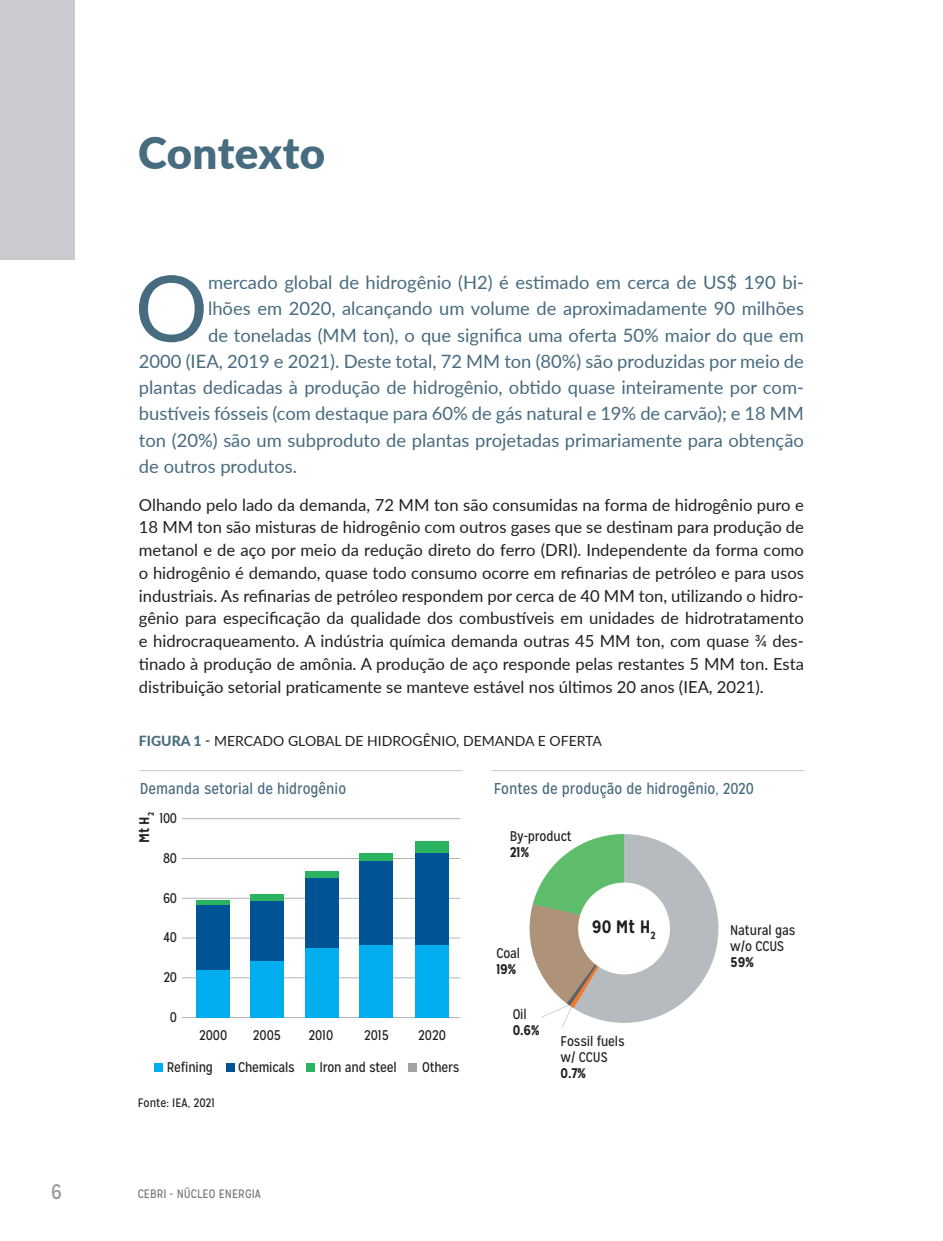
<style>
.page{position:relative;width:943px;height:1241px;background:#fff}
.page>*{position:absolute;margin:0;border:0;box-sizing:border-box;transform-origin:0 0}
.t1{font:91.7px "Lato";color:#476b7f}
.t2{font:900 43.75px "Lato";letter-spacing:.005em;color:#476b7f}
.t3{font:21px "Mission Gothic";color:#939598}
.t4{font:18.38px "Lato";color:#476b7f}
.t5{font:700 17.85px "Mission Gothic";color:#231f20}
.Texto_Paper{font:16.62px/22.8px "Lato";color:#231f20;text-align:justify}
.Nota{font:15.75px "Mission Gothic";color:#476b7f}
.t6{font:14px/15.8px "Mission Gothic";letter-spacing:-.01em;color:#231f20}
.Texto_Paper-2{font:14px "Lato";color:#231f20}
.t7{font:700 14px/15.8px "Mission Gothic";color:#231f20}
.t8{font:12.25px "Mission Gothic";color:#76787b}
.Nota-2{font:12.25px "Mission Gothic";color:#231f20}
.s1{font-weight:800;color:#476b7f}
.s2{font-weight:700}
.s3{font-weight:400}
</style>
<div class="page">
<div style="left:0;top:0;width:74px;height:259px;background:#c9cbce"></div>
<hr style="left:139px;top:770px;width:324px;height:1px;background:#c7c8ca">
<hr style="left:491px;top:770px;width:314px;height:1px;background:#c7c8ca">
<div style="left:529px;top:834px;width:189px;height:188px;background:#b6bbc0;border-radius:50%"></div>
<hr style="left:182px;top:818px;width:278px;height:1px;background:#b2b3b7">
<hr style="left:182px;top:858px;width:278px;height:1px;background:#b2b3b7">
<hr style="left:182px;top:897px;width:278px;height:1px;background:#b2b3b7">
<hr style="left:182px;top:937px;width:278px;height:1px;background:#b2b3b7">
<hr style="left:182px;top:977px;width:278px;height:1px;background:#b2b3b7">
<hr style="left:182px;top:1017px;width:278px;height:1px;background:#b2b3b7">
<div style="left:154px;top:1062px;width:8px;height:9px;background:#00aeef"></div>
<div style="left:227px;top:1062px;width:8px;height:9px;background:#005495"></div>
<div style="left:306px;top:1062px;width:9px;height:9px;background:#2bb45f"></div>
<div style="left:408px;top:1062px;width:9px;height:9px;background:#a0a1a5"></div>
<div style="left:196px;top:969px;width:33px;height:48px;background:#00aeef"></div>
<div style="left:196px;top:904px;width:33px;height:65px;background:#005495"></div>
<hr style="left:196px;top:900px;width:33px;height:4px;background:#2bb45f">
<div style="left:251px;top:960px;width:33px;height:57px;background:#00aeef"></div>
<div style="left:251px;top:900px;width:33px;height:60px;background:#005495"></div>
<div style="left:251px;top:893px;width:33px;height:7px;background:#2bb45f"></div>
<div style="left:305px;top:947px;width:33px;height:70px;background:#00aeef"></div>
<div style="left:305px;top:877px;width:33px;height:70px;background:#005495"></div>
<div style="left:305px;top:871px;width:33px;height:6px;background:#2bb45f"></div>
<div style="left:360px;top:944px;width:33px;height:73px;background:#00aeef"></div>
<div style="left:360px;top:860px;width:33px;height:84px;background:#005495"></div>
<div style="left:360px;top:852px;width:33px;height:8px;background:#2bb45f"></div>
<div style="left:415px;top:944px;width:33px;height:73px;background:#00aeef"></div>
<div style="left:415px;top:852px;width:33px;height:92px;background:#005495"></div>
<div style="left:415px;top:840px;width:33px;height:12px;background:#2bb45f"></div>
<div style="left:578px;top:882px;width:92px;height:92px;background:#fff;border-radius:50%"></div>
<svg style="left:529px;top:834px;width:95px;height:193px"></svg>
<p class="t2" style="left:138px;top:120px;width:188px">Contexto</p>
<p class="t1" style="left:135px;top:242px;width:75px">O</p>
<p class="t4" style="left:208px;top:269px;width:597px">mercado global de hidrogênio (H2) é estimado em cerca de US$ 190 bi-</p>
<p class="t4" style="left:208px;top:295px;width:597px">lhões em 2020, alcançando um volume de aproximadamente 90 milhões</p>
<p class="t4" style="left:208px;top:322px;width:597px">de toneladas (MM ton), o que significa uma oferta 50% maior do que em</p>
<p class="t4" style="left:139px;top:348px;width:666px">2000 (IEA, 2019 e 2021). Deste total, 72 MM ton (80%) são produzidas por meio de</p>
<p class="t4" style="left:139px;top:374px;width:666px">plantas dedicadas à produção de hidrogênio, obtido quase inteiramente por com-</p>
<p class="t4" style="left:139px;top:400px;width:666px">bustíveis fósseis (com destaque para 60% de gás natural e 19% de carvão); e 18 MM</p>
<p class="t4" style="left:139px;top:427px;width:666px">ton (20%) são um subproduto de plantas projetadas primariamente para obtenção</p>
<p class="t4" style="left:139px;top:453px;width:160px">de outros produtos.</p>
<p class="Texto_Paper" style="left:139px;top:492px;width:666px">Olhando pelo lado da demanda, 72 MM ton são consumidas na forma de hidrogênio puro e 18 MM ton são misturas de hidrogênio com outros gases que se destinam para produção de metanol e de aço por meio da redução direto do ferro (DRI). Independente da forma como o hidrogênio é demando, quase todo consumo ocorre em refinarias de petróleo e para usos industriais. As refinarias de petróleo respondem por cerca de 40 MM ton, utilizando o hidro&shy;gênio para especificação da qualidade dos combustíveis em unidades de hidrotratamento e hidrocraqueamento. A indústria química demanda outras 45 MM ton, com quase ¾ des&shy;tinado à produção de amônia. A produção de aço responde pelas restantes 5 MM ton. Esta distribuição setorial praticamente se manteve estável nos últimos 20 anos (IEA, 2021).</p>
<p class="Texto_Paper-2" style="left:139px;top:730px;width:464px"><span class="s1">FIGURA 1</span> - MERCADO GLOBAL DE HIDROGÊNIO, DEMANDA E OFERTA</p>
<p class="Nota" style="left:140px;top:778px;width:208px">Demanda setorial de hidrogênio</p>
<p class="Nota" style="left:494px;top:778px;width:262px">Fontes de produção de hidrogênio, 2020</p>
<p class="t7" style="left:136px;top:843px;width:33px;rotate:-90deg">Mt H<sub>2</sub></p>
<p class="t6" style="left:160px;top:810px;width:19px">100</p>
<p class="t6" style="left:163px;top:850px;width:15px">80</p>
<p class="t6" style="left:163px;top:889px;width:16px">60</p>
<p class="t6" style="left:163px;top:929px;width:15px">40</p>
<p class="t6" style="left:163px;top:969px;width:15px">20</p>
<p class="t6" style="left:170px;top:1009px;width:9px">0</p>
<p class="t6" style="left:199px;top:1027px;width:30px">2000</p>
<p class="t6" style="left:253px;top:1027px;width:30px">2005</p>
<p class="t6" style="left:308px;top:1027px;width:26px">2010</p>
<p class="t6" style="left:364px;top:1027px;width:26px">2015</p>
<p class="t6" style="left:418px;top:1027px;width:29px">2020</p>
<p class="t6" style="left:167px;top:1058px;width:48px">Refining</p>
<p class="t6" style="left:238px;top:1058px;width:58px">Chemicals</p>
<p class="t6" style="left:319px;top:1058px;width:79px">Iron and steel</p>
<p class="t6" style="left:422px;top:1058px;width:39px">Others</p>
<p class="Nota-2" style="left:138px;top:1095px;width:78px">Fonte: IEA, 2021</p>
<p class="t3" style="left:51px;top:1178px;width:12px">6</p>
<p class="t8" style="left:138px;top:1185px;width:125px">CEBRI - NÚCLEO ENERGIA</p>
<p class="t6" style="left:510px;top:828px;width:64px">By-product<br><span class="s2">21%</span></p>
<p class="t5" style="left:592px;top:915px;width:65px">90 Mt H<sub>2</sub></p>
<p class="t6" style="left:496px;top:945px;width:25px">Coal<br><span class="s2">19%</span></p>
<p class="t7" style="left:512px;top:1005px;width:29px"><span class="s3">Oil<br></span>0.6%</p>
<p class="t6" style="left:560px;top:1033px;width:66px">Fossil fuels w/ CCUS<br><span class="s2">0.7%</span></p>
<p class="t6" style="left:730px;top:922px;width:67px">Natural gas w/o CCUS<br><span class="s2">59%</span></p>
</div>
